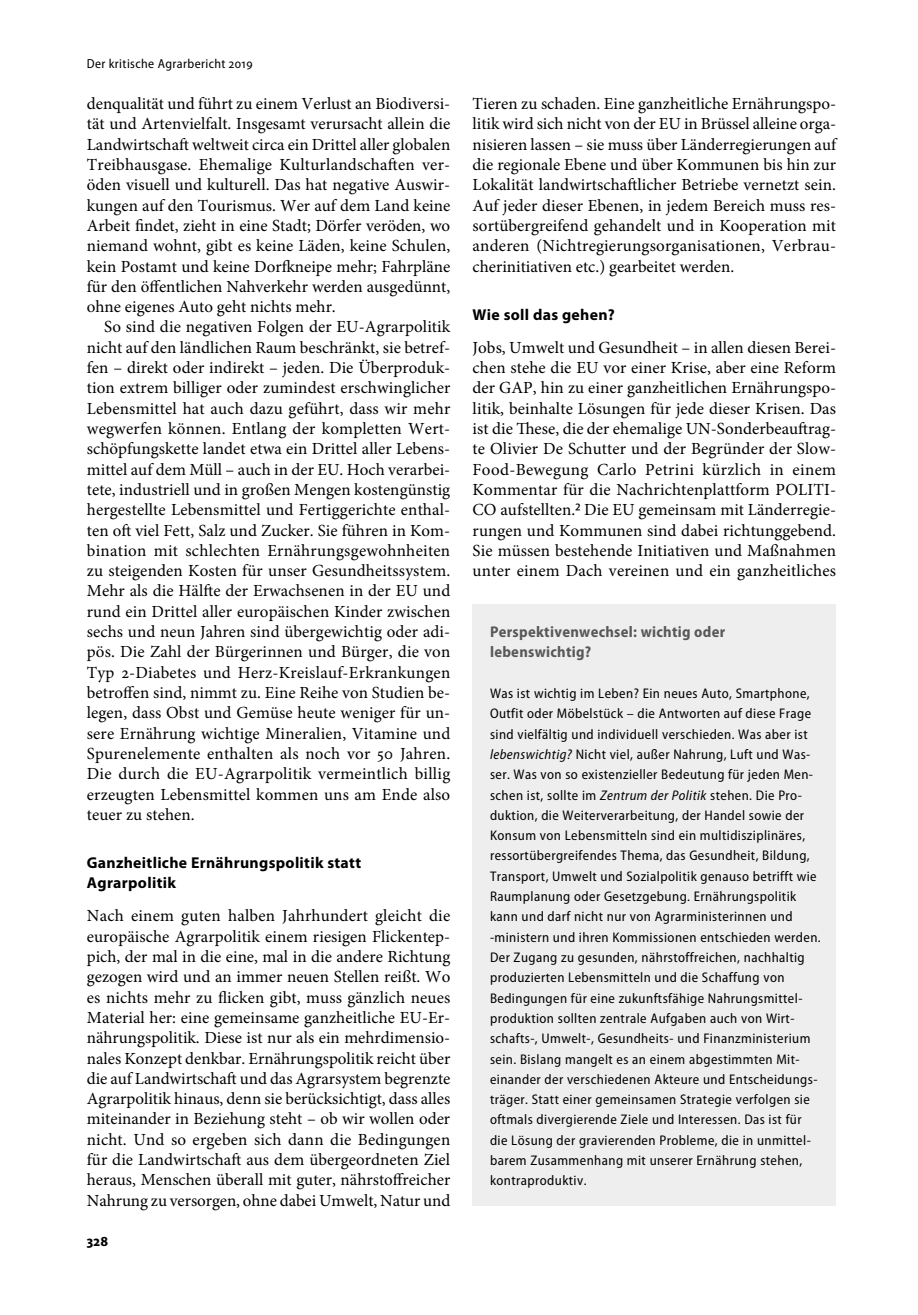
<style>
.page{position:relative;width:918px;height:1315px;background:#fff}
.page>*{position:absolute;margin:0;border:0;box-sizing:border-box;transform-origin:0 0}
.t1{font:16.97px/20.3px "Minion Pro";letter-spacing:.005em;color:#000;text-align:justify}
.t2{font:700 15.75px/20.3px "Myriad Pro";letter-spacing:.02em;color:#000}
.t3{font:700 semi-condensed 15.58px/20.3px "Myriad Pro";letter-spacing:.02em;color:#585858}
.t4{font:700 semi-condensed 14.88px "Myriad Pro";color:#000}
.t5{font:semi-condensed 14px/20.3px "Myriad Pro";letter-spacing:.03em;color:#000}
.t6{font:semi-condensed 13.12px "Myriad Pro";letter-spacing:.03em;color:#000}
.s1{font-family:"Myriad Pro";font-stretch:semi-condensed;font-size:17.5px}
.s2{font-style:italic}
</style>
<div class="page">
<div style="left:472px;top:604px;width:364px;height:601px;background:#eee"></div>
<p class="t6" style="left:87px;top:59px;width:167px">Der kritische Agrarbericht 2019</p>
<p class="t1" style="left:87px;top:95px;width:365px">denqualität und führt zu einem Verlust an Biodiversi&shy;tät und Artenvielfalt. Insgesamt verursacht allein die Landwirtschaft weltweit circa ein Drittel aller globalen Treibhausgase. Ehemalige Kulturlandschaften ver&shy;öden visuell und kulturell. Das hat negative Auswir&shy;kungen auf den Tourismus. Wer auf dem Land keine Arbeit findet, zieht in eine Stadt; Dörfer veröden, wo niemand wohnt, gibt es keine Läden, keine Schulen, kein Postamt und keine Dorfkneipe mehr; Fahrpläne für den öffentlichen Nahverkehr werden ausgedünnt, ohne eigenes Auto geht nichts mehr.</p>
<p class="t1" style="left:87px;top:318px;width:365px;text-indent:17px">So sind die negativen Folgen der EU-Agrarpolitik nicht auf den ländlichen Raum beschränkt, sie betref&shy;fen – direkt oder indirekt – jeden. Die Überproduk&shy;tion extrem billiger oder zumindest erschwinglicher Lebensmittel hat auch dazu geführt, dass wir mehr wegwerfen können. Entlang der kompletten Wert&shy;schöpfungskette landet etwa ein Drittel aller Lebens&shy;mittel auf dem Müll – auch in der EU. Hoch verarbei&shy;tete, industriell und in großen Mengen kostengünstig hergestellte Lebensmittel und Fertiggerichte enthal&shy;ten oft viel Fett, Salz und Zucker. Sie führen in Kom&shy;bination mit schlechten Ernährungsgewohnheiten zu steigenden Kosten für unser Gesundheitssystem.<br>Mehr als die Hälfte der Erwachsenen in der EU und rund ein Drittel aller europäischen Kinder zwischen sechs und neun Jahren sind übergewichtig oder adi&shy;pös. Die Zahl der Bürgerinnen und Bürger, die von Typ 2-Diabetes und Herz-Kreislauf-Erkrankungen betroffen sind, nimmt zu. Eine Reihe von Studien be&shy;legen, dass Obst und Gemüse heute weniger für un&shy;sere Ernährung wichtige Mineralien, Vitamine und Spurenelemente enthalten als noch vor 50 Jahren.<br>Die durch die EU-Agrarpolitik vermeintlich billig erzeugten Lebensmittel kommen uns am Ende also teuer zu stehen.</p>
<p class="t2" style="left:87px;top:854px;width:276px">Ganzheitliche Ernährungspolitik statt<br>Agrarpolitik</p>
<p class="t1" style="left:87px;top:907px;width:365px">Nach einem guten halben Jahrhundert gleicht die europäische Agrarpolitik einem riesigen Flickentep&shy;pich, der mal in die eine, mal in die andere Richtung gezogen wird und an immer neuen Stellen reißt. Wo es nichts mehr zu flicken gibt, muss gänzlich neues Material her: eine gemeinsame ganzheitliche EU-Er&shy;nährungspolitik. Diese ist nur als ein mehrdimensio&shy;nales Konzept denkbar. Ernährungspolitik reicht über die auf Landwirtschaft und das Agrarsystem begrenzte Agrarpolitik hinaus, denn sie berücksichtigt, dass alles miteinander in Beziehung steht – ob wir wollen oder nicht. Und so ergeben sich dann die Bedingungen für die Landwirtschaft aus dem übergeordneten Ziel heraus, Menschen überall mit guter, nährstoffreicher Nahrung zu versorgen, ohne dabei Umwelt, Natur und</p>
<p class="t4" style="left:87px;top:1235px;width:23px">328</p>
<p class="t1" style="left:472px;top:95px;width:365px">Tieren zu schaden. Eine ganzheitliche Ernährungspo&shy;litik wird sich nicht von der EU in Brüssel alleine orga&shy;nisieren lassen – sie muss über Länderregierungen auf die regionale Ebene und über Kommunen bis hin zur Lokalität landwirtschaftlicher Betriebe vernetzt sein.<br>Auf jeder dieser Ebenen, in jedem Bereich muss res&shy;sortübergreifend gehandelt und in Kooperation mit anderen (Nichtregierungsorganisationen, Verbrau&shy;cherinitiativen etc.) gearbeitet werden.</p>
<p class="t2" style="left:472px;top:306px;width:144px">Wie soll das gehen?</p>
<p class="t1" style="left:472px;top:339px;width:365px">Jobs, Umwelt und Gesundheit – in allen diesen Berei&shy;chen stehe die EU vor einer Krise, aber eine Reform der GAP, hin zu einer ganzheitlichen Ernährungspo&shy;litik, beinhalte Lösungen für jede dieser Krisen. Das ist die These, die der ehemalige UN-Sonderbeauftrag&shy;te Olivier De Schutter und der Begründer der Slow-Food-Bewegung Carlo Petrini kürzlich in einem Kommentar für die Nachrichtenplattform POLITI-CO aufstellten.<span class="s1">²</span> Die EU gemeinsam mit Länderregie&shy;rungen und Kommunen sind dabei richtunggebend.<br>Sie müssen bestehende Initiativen und Maßnahmen unter einem Dach vereinen und ein ganzheitliches</p>
<p class="t3" style="left:490px;top:623px;width:237px">Perspektivenwechsel: wichtig oder lebenswichtig?</p>
<p class="t5" style="left:490px;top:684px;width:332px">Was ist wichtig im Leben? Ein neues Auto, Smartphone, Outfit oder Möbelstück – die Antworten auf diese Frage sind vielfältig und individuell verschieden. Was aber ist <span class="s2">lebenswichtig?</span> Nicht viel, außer Nahrung, Luft und Was&shy;ser. Was von so existenzieller Bedeutung für jeden Men&shy;schen ist, sollte im <span class="s2">Zentrum der Politik</span> stehen. Die Pro&shy;duktion, die Weiterverarbeitung, der Handel sowie der Konsum von Lebensmitteln sind ein multidisziplinäres, ressortübergreifendes Thema, das Gesundheit, Bildung, Transport, Umwelt und Sozialpolitik genauso betrifft wie Raumplanung oder Gesetzgebung. Ernährungspolitik kann und darf nicht nur von Agrarministerinnen und -ministern und ihren Kommissionen entschieden werden.<br>Der Zugang zu gesunden, nährstoffreichen, nachhaltig produzierten Lebensmitteln und die Schaffung von Bedingungen für eine zukunftsfähige Nahrungsmittel&shy;produktion sollten zentrale Aufgaben auch von Wirt&shy;schafts-, Umwelt-, Gesundheits- und Finanzministerium sein. Bislang mangelt es an einem abgestimmten Mit&shy;einander der verschiedenen Akteure und Entscheidungs&shy;träger. Statt einer gemeinsamen Strategie verfolgen sie oftmals divergierende Ziele und Interessen. Das ist für die Lösung der gravierenden Probleme, die in unmittel&shy;barem Zusammenhang mit unserer Ernährung stehen, kontraproduktiv.</p>
</div>
